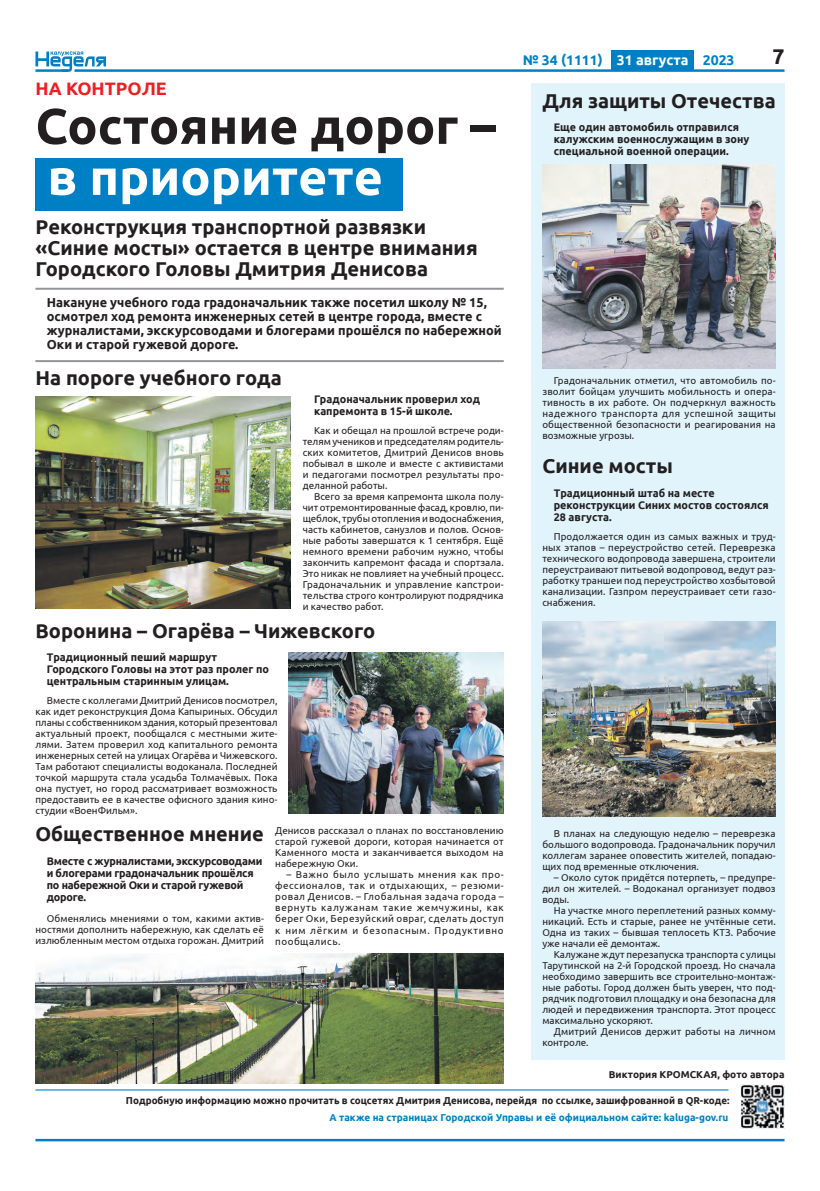
<style>
.page{position:relative;width:820px;height:1191px;background:#fff}
.page>*{position:absolute;margin:0;border:0;box-sizing:border-box;transform-origin:0 0}
._04_Заголовок_средни{font:700 50px/51px "Ubuntu";color:#231f20}
.t1{font:700 21.2px "Ubuntu";color:#231f20}
._07_Подзаголовок_мал{font:700 20px/21px "Ubuntu";color:#231f20}
._01_Рубрика{font:700 18px "Ubuntu";color:#ee1f23}
.t2{font:700 14px "Ubuntu";color:#0080c4}
.t3{font:700 14px "Ubuntu";color:#fff}
._08_Лид_с_линиями{font:700 13px/14px "Ubuntu";color:#231f20}
._09_Лид_без_линий{font:700 11px/12px "Ubuntu";color:#231f20}
._09_Лид_без_линий-2{font:700 11px/12px "Ubuntu";letter-spacing:-.02em;color:#231f20}
._10_Основной_текст{font:10px/11px "Ubuntu";color:#231f20;text-align:justify}
._10_Основной_текст-2{font:700 10px "Ubuntu";color:#231f20}
._16_Подпись_автора{font:700 10px "Ubuntu";color:#0080c4}
._10_Основной_текст-3{font:10px/11px "Ubuntu";letter-spacing:.02em;color:#231f20}
._16_Подпись_автора-2{font:700 10px "Ubuntu";color:#231f20}
.s1{color:#fff}
</style>
<div class="page">
<div style="left:531px;top:83px;width:253px;height:976px;background:#e1f4fc"></div>
<hr style="left:35px;top:1138px;width:749px;height:3px;background:#0080c4">
<svg style="left:35px;top:51px;width:71px;height:21px"></svg>
<hr style="left:74px;top:69px;width:710px;height:3px;background:#0080c4">
<hr style="left:35px;top:69px;width:33px;height:3px;background:#0080c4">
<div style="left:611px;top:50px;width:82px;height:20px;background:#0080c4"></div>
<img style="left:740px;top:1084px;width:44px;height:44px">
<hr style="left:35px;top:1089px;width:693px;height:1px;background:#0080c4">
<div style="left:35px;top:158px;width:368px;height:53px;background:#0080c4"></div>
<hr style="left:35px;top:288px;width:468px;height:2px;background:#939598">
<hr style="left:35px;top:360px;width:468px;height:2px;background:#939598">
<img style="left:542px;top:164px;width:233px;height:205px">
<img style="left:542px;top:622px;width:233px;height:194px">
<img style="left:35px;top:396px;width:255px;height:213px">
<img style="left:289px;top:653px;width:214px;height:160px">
<img style="left:35px;top:953px;width:468px;height:130px">
<p class="_01_Рубрика" style="left:35px;top:78px;width:133px">НА КОНТРОЛЕ</p>
<p class="_04_Заголовок_средни" style="left:35px;top:100px;width:461px">Состояние дорог – <span class="s1">в приоритете</span></p>
<p class="_07_Подзаголовок_мал" style="left:35px;top:216px;width:443px">Реконструкция транспортной развязки «Синие мосты» остается в центре внимания<br>Городского Головы Дмитрия Денисова</p>
<p class="_08_Лид_с_линиями" style="left:47px;top:295px;width:456px">Накануне учебного года градоначальник также посетил школу № 15, осмотрел ход ремонта инженерных сетей в центре города, вместе с журналистами, экскурсоводами и блогерами прошёлся по набережной Оки и старой гужевой дороге.</p>
<p class="_07_Подзаголовок_мал" style="left:35px;top:367px;width:248px">На пороге учебного года</p>
<p class="_09_Лид_без_линий" style="left:314px;top:393px;width:167px">Градоначальник проверил ход капремонта в 15-й школе.</p>
<p class="_10_Основной_текст" style="left:302px;top:425px;width:202px;text-indent:11px">Как и обещал на прошлой встрече роди&shy;телям учеников и председателям родитель&shy;ских комитетов, Дмитрий Денисов вновь побывал в школе и вместе с активистами и педагогами посмотрел результаты про&shy;деланной работы.</p>
<p class="_10_Основной_текст" style="left:302px;top:491px;width:202px;text-indent:11px">Всего за время капремонта школа полу&shy;чит отремонтированные фасад, кровлю, пи&shy;щеблок, трубы отопления и водоснабжения, часть кабинетов, санузлов и полов. Основ&shy;ные работы завершатся к 1 сентября. Ещё немного времени рабочим нужно, чтобы закончить капремонт фасада и спортзала.<br>Это никак не повлияет на учебный процесс.<br>Градоначальник и управление капстрои&shy;тельства строго контролируют подрядчика и качество работ.</p>
<p class="_07_Подзаголовок_мал" style="left:35px;top:620px;width:341px">Воронина – Огарёва – Чижевского</p>
<p class="_09_Лид_без_линий" style="left:47px;top:650px;width:224px">Традиционный пеший маршрут<br>Городского Головы на этот раз пролег по центральным старинным улицам.</p>
<p class="_10_Основной_текст" style="left:35px;top:695px;width:243px;text-indent:11px">Вместе с коллегами Дмитрий Денисов посмотрел, как идет реконструкция Дома Капыриных. Обсудил планы с собственником здания, который презентовал актуальный проект, пообщался с местными жите&shy;лями. Затем проверил ход капитального ремонта инженерных сетей на улицах Огарёва и Чижевского.<br>Там работают специалисты водоканала. Последней точкой маршрута стала усадьба Толмачёвых. Пока она пустует, но город рассматривает возможность предоставить ее в качестве офисного здания кино&shy;студии «ВоенФильм».</p>
<p class="_07_Подзаголовок_мал" style="left:35px;top:823px;width:230px">Общественное мнение</p>
<p class="_09_Лид_без_линий-2" style="left:47px;top:854px;width:217px">Вместе с журналистами, экскурсоводами и блогерами градоначальник прошёлся по набережной Оки и старой гужевой дороге.</p>
<p class="_10_Основной_текст" style="left:35px;top:912px;width:230px;text-indent:11px">Обменялись мнениями о том, какими актив&shy;ностями дополнить набережную, как сделать её излюбленным местом отдыха горожан. Дмитрий</p>
<p class="_10_Основной_текст" style="left:275px;top:825px;width:230px">Денисов рассказал о планах по восстановлению старой гужевой дороги, которая начинается от Каменного моста и заканчивается выходом на набережную Оки.</p>
<p class="_10_Основной_текст" style="left:275px;top:869px;width:230px;text-indent:11px">– Важно было услышать мнения как про&shy;фессионалов, так и отдыхающих, – резюми&shy;ровал Денисов. – Глобальная задача города – вернуть калужанам такие жемчужины, как берег Оки, Березуйский овраг, сделать доступ к ним лёгким и безопасным. Продуктивно пообщались.</p>
<p class="t2" style="left:522px;top:52px;width:82px">№ 34 (1111)</p>
<p class="t3" style="left:616px;top:51px;width:73px">31 августа</p>
<p class="t2" style="left:702px;top:52px;width:33px">2023</p>
<p class="t1" style="left:772px;top:44px;width:14px">7</p>
<p class="_07_Подзаголовок_мал" style="left:542px;top:90px;width:235px">Для защиты Отечества</p>
<p class="_09_Лид_без_линий" style="left:553px;top:121px;width:197px">Еще один автомобиль отправился калужским военнослужащим в зону специальной военной операции.</p>
<p class="_10_Основной_текст" style="left:542px;top:374px;width:235px;text-indent:11px">Градоначальник отметил, что автомобиль по&shy;зволит бойцам улучшить мобильность и опера&shy;тивность в их работе. Он подчеркнул важность надежного транспорта для успешной защиты общественной безопасности и реагирования на возможные угрозы.</p>
<p class="_07_Подзаголовок_мал" style="left:542px;top:455px;width:132px">Синие мосты</p>
<p class="_09_Лид_без_линий" style="left:553px;top:486px;width:216px">Традиционный штаб на месте реконструкции Синих мостов состоялся<br>28 августа.</p>
<p class="_10_Основной_текст" style="left:542px;top:531px;width:235px;text-indent:11px">Продолжается один из самых важных и труд&shy;ных этапов – переустройство сетей. Переврезка технического водопровода завершена, строители переустраивают питьевой водопровод, ведут раз&shy;работку траншеи под переустройство хозбытовой канализации. Газпром переустраивает сети газо&shy;снабжения.</p>
<p class="_10_Основной_текст" style="left:542px;top:828px;width:235px;text-indent:11px">В планах на следующую неделю – переврезка большого водопровода. Градоначальник поручил коллегам заранее оповестить жителей, попадаю&shy;щих под временные отключения.</p>
<p class="_10_Основной_текст" style="left:542px;top:872px;width:235px;text-indent:11px">– Около суток придётся потерпеть, – предупре&shy;дил он жителей. – Водоканал организует подвоз воды.</p>
<p class="_10_Основной_текст" style="left:542px;top:905px;width:235px;text-indent:11px">На участке много переплетений разных комму&shy;никаций. Есть и старые, ранее не учтённые сети.<br>Одна из таких – бывшая теплосеть КТЗ. Рабочие уже начали её демонтаж.</p>
<p class="_10_Основной_текст" style="left:542px;top:949px;width:235px;text-indent:11px">Калужане ждут перезапуска транспорта с улицы Тарутинской на 2-й Городской проезд. Но сначала необходимо завершить все строительно-монтаж&shy;ные работы. Город должен быть уверен, что под&shy;рядчик подготовил площадку и она безопасна для людей и передвижения транспорта. Этот процесс максимально ускоряют.</p>
<p class="_10_Основной_текст-3" style="left:542px;top:1026px;width:235px;text-indent:11px">Дмитрий Денисов держит работы на личном контроле.</p>
<p class="_16_Подпись_автора-2" style="left:608px;top:1068px;width:177px">Виктория КРОМСКАЯ, фото автора</p>
<p class="_10_Основной_текст-2" style="left:126px;top:1094px;width:604px">Подробную информацию можно прочитать в соцсетях Дмитрия Денисова, перейдя по ссылке, зашифрованной в QR-коде:</p>
<p class="_16_Подпись_автора" style="left:329px;top:1111px;width:400px">А также на страницах Городской Управы и её официальном сайте: kaluga-gov.ru</p>
</div>
